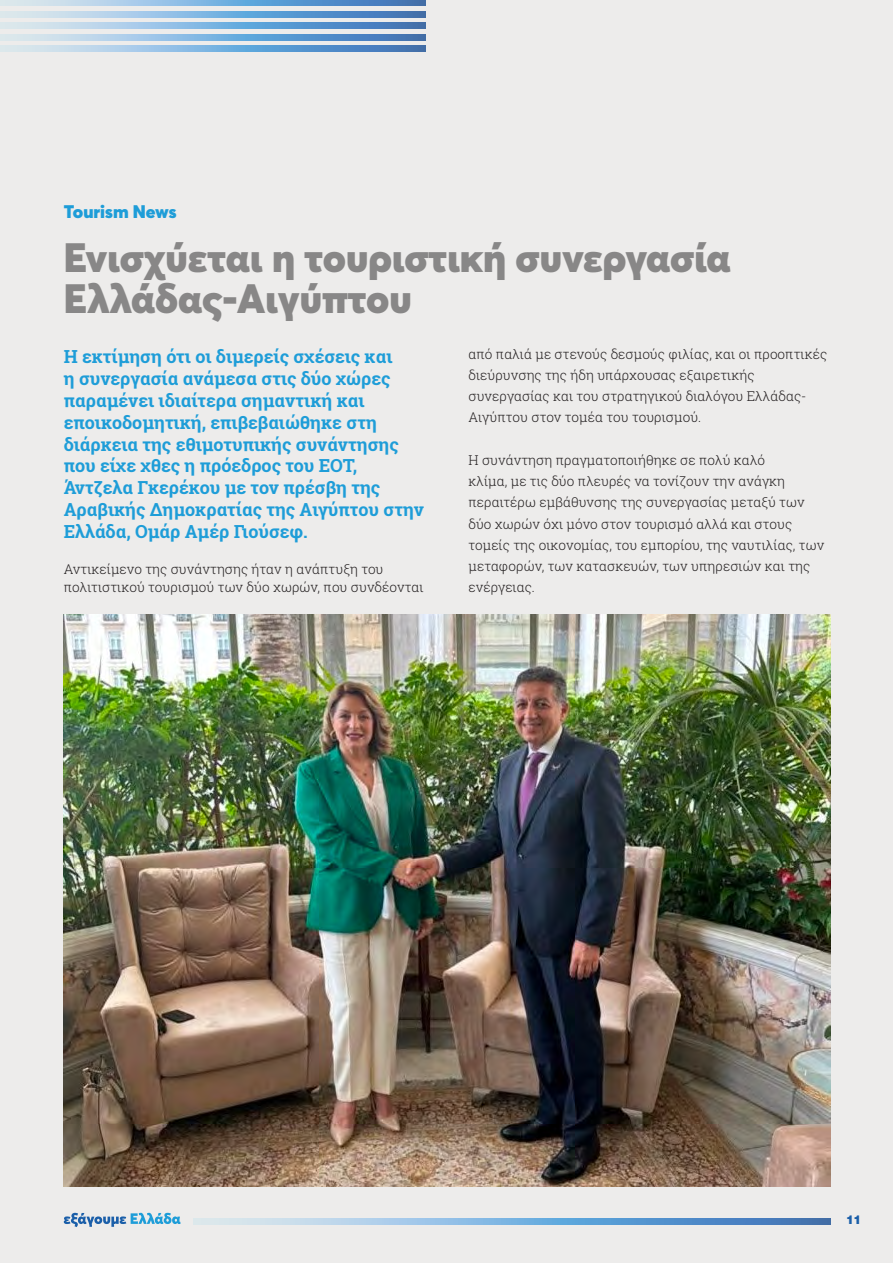
<style>
.page{position:relative;width:893px;height:1263px;background:#edeceb}
.page>*{position:absolute;margin:0;border:0;box-sizing:border-box;transform-origin:0 0}
.t1{font:900 40.5px/40.5px "Averta";letter-spacing:-.005em;color:#888787}
.t2{font:700 18px/21.8px "Roboto Slab";letter-spacing:-.005em;color:#1e9dd8}
.t3{font:900 18px "Averta";color:#1e9dd8}
.t4{font:300 13.5px/21.3px "Roboto Slab";letter-spacing:.005em;color:#231f20}
.t5{font:900 12px "UB Helvetica";color:#1b5fa9}
</style>
<div class="page">
<svg style="left:0;top:0;width:426px;height:6px;background:#83b0d9"></svg>
<svg style="left:0;top:23px;width:426px;height:6px;background:#83b0d9"></svg>
<svg style="left:0;top:46px;width:426px;height:5px;background:#83b0d9"></svg>
<svg style="left:0;top:11px;width:426px;height:6px;background:#83b0d9"></svg>
<svg style="left:0;top:34px;width:426px;height:6px;background:#83b0d9"></svg>
<svg style="left:64px;top:1213px;width:117px;height:14px"></svg>
<svg style="left:194px;top:1219px;width:637px;height:5px;background:#83b0d9"></svg>
<img style="left:64px;top:614px;width:767px;height:572px">
<h2 class="t3" style="left:64px;top:200px;width:114px">Tourism News</h2>
<h1 class="t1" style="left:64px;top:237px;width:668px">Ενισχύεται η τουριστική συνεργασία<br>Ελλάδας-Αιγύπτου</h1>
<p class="t2" style="left:64px;top:346px;width:362px">Η εκτίμηση ότι οι διμερείς σχέσεις και<br>η συνεργασία ανάμεσα στις δύο χώρες παραμένει ιδιαίτερα σημαντική και εποικοδομητική, επιβεβαιώθηκε στη διάρκεια της εθιμοτυπικής συνάντησης που είχε χθες η πρόεδρος του ΕΟΤ, Άντζελα Γκερέκου με τον πρέσβη της Αραβικής Δημοκρατίας της Αιγύπτου στην Ελλάδα, Ομάρ Αμέρ Γιούσεφ.</p>
<p class="t4" style="left:64px;top:560px;width:361px;line-height:18.1px">Αντικείμενο της συνάντησης ήταν η ανάπτυξη του πολιτιστικού τουρισμού των δύο χωρών, που συνδέονται</p>
<p class="t4" style="left:468px;top:343px;width:360px">από παλιά με στενούς δεσμούς φιλίας, και οι προοπτικές διεύρυνσης της ήδη υπάρχουσας εξαιρετικής συνεργασίας και του στρατηγικού διαλόγου Ελλάδας-Αιγύπτου στον τομέα του τουρισμού.</p>
<p class="t4" style="left:468px;top:449px;width:357px">Η συνάντηση πραγματοποιήθηκε σε πολύ καλό<br>κλίμα, με τις δύο πλευρές να τονίζουν την ανάγκη περαιτέρω εμβάθυνσης της συνεργασίας μεταξύ των δύο χωρών όχι μόνο στον τουρισμό αλλά και στους τομείς της οικονομίας, του εμπορίου, της ναυτιλίας, των μεταφορών, των κατασκευών, των υπηρεσιών και της ενέργειας.</p>
<p class="t5" style="left:846px;top:1212px;width:17px">11</p>
</div>
